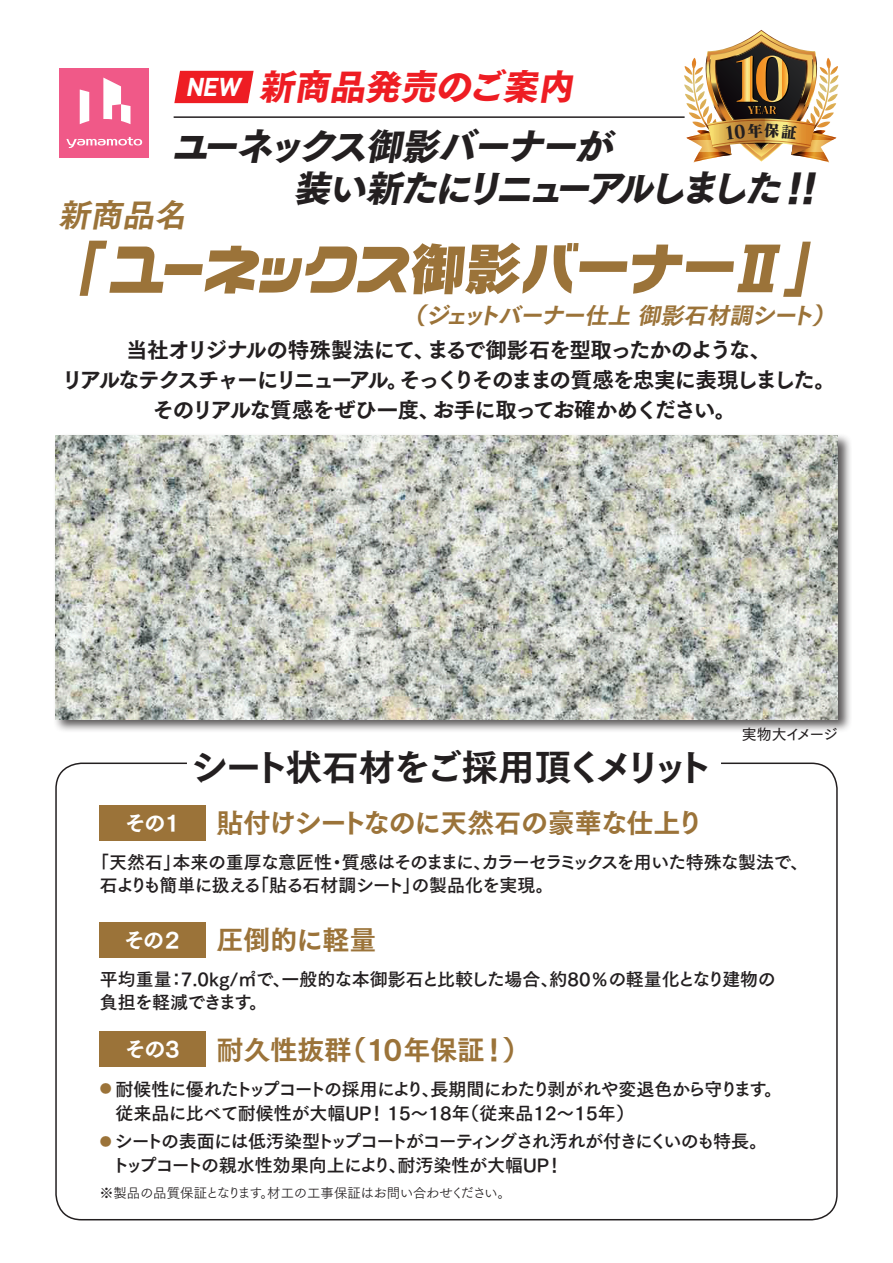
<style>
.page{position:relative;width:893px;height:1263px;background:#fff}
.page>*{position:absolute;margin:0;border:0;box-sizing:border-box;transform-origin:0 0}
.t1{font:italic 800 58.95px "UD Shin Go Pro";color:#9b7339}
.t2{font:italic 36.45px/42.2px "Tsuku Go Pro H";color:#231f20}
.t3{font:36.45px "Tsuku Go Pro E";letter-spacing:-.09em;color:#231f20}
.t4{font:italic 35.4px "Tsuku Go Pro H";color:#ee1d23}
.t5{font:italic 31.95px "Tsuku Go Pro E";color:#9b7339}
.t6{font:27px "Tsuku Go Pro E";letter-spacing:-.01em;color:#9b7339}
.t7{font:27px "Tsuku Go Pro E";letter-spacing:-.04em;color:#9b7339}
.t8{font:italic 22.95px "Tsuku Go Pro E";color:#9b7339}
.t9{font:21.45px/30.2px "Tsuku Go Pro E";letter-spacing:-.07em;color:#231f20;text-align:center}
.t10{font:21px "Tsuku Go Pro E";letter-spacing:-.04em;color:#fff}
.t11{font:18px/24px "Tsuku Go Pro B";letter-spacing:-.02em;color:#231f20}
.t12{font:18px/22.5px "Tsuku Go Pro B";letter-spacing:-.04em;color:#231f20}
.t13{font:18px/24px "Tsuku Go Pro B";letter-spacing:-.06em;color:#231f20}
.t14{font:18px/22.5px "Tsuku Go Pro B";letter-spacing:-.01em;color:#231f20}
.t15{font:15px "Tsuku Go Pro D";letter-spacing:-.08em;color:#231f20}
.t16{font:13.5px "Tsuku Go Pro R";letter-spacing:-.03em;color:#231f20}
.s1{font-family:"DIN";font-weight:700;font-size:25.5px;color:#fff}
.s2{font-size:21px;color:#fff}
.s3{font-size:12px;color:#9b7339}
</style>
<div class="page">
<div style="left:60px;top:68px;width:89px;height:90px;background:#f05988"></div>
<svg style="left:80px;top:89px;width:9px;height:35px"></svg>
<svg style="left:103px;top:78px;width:27px;height:46px"></svg>
<svg style="left:66px;top:137px;width:76px;height:11px"></svg>
<div style="left:52px;top:432px;width:799px;height:301px;background:#231f20;opacity:.75"></div>
<img style="left:55px;top:435px;width:783px;height:284px">
<div style="left:100px;top:805px;width:106px;height:36px;background:#9b7339"></div>
<div style="left:100px;top:922px;width:106px;height:36px;background:#9b7339"></div>
<div style="left:100px;top:1031px;width:106px;height:36px;background:#9b7339"></div>
<svg style="left:174px;top:71px;width:80px;height:32px;background:#ef2f34"></svg>
<hr style="left:174px;top:116px;width:511px;height:2px;background:#231f20">
<svg style="left:109px;top:243px;width:625px;height:51px"></svg>
<img style="left:684px;top:30px;width:154px;height:132px">
<h3 class="t4" style="left:185px;top:67px;width:399px"><span class="s1">NEW</span> 新商品発売のご案内</h3>
<h2 class="t2" style="left:293px;top:126px;width:544px;text-indent:-122px">ユーネックス御影バーナーが<br>装い新たにリニューアルしました！！</h2>
<h3 class="t5" style="left:58px;top:186px;width:138px">新商品名</h3>
<h1 class="t1" style="left:40px;top:221px;width:77px">「</h1>
<h1 class="t1" style="left:725px;top:221px;width:135px">Ⅱ」</h1>
<p class="t8" style="left:403px;top:295px;width:439px">（ジェットバーナー仕上 御影石材調シート）</p>
<p class="t9" style="left:61px;top:332px;width:776px">当社オリジナルの特殊製法にて、まるで御影石を型取ったかのような、<br>リアルなテクスチャーにリニューアル。そっくりそのままの質感を忠実に表現しました。そのリアルな質感をぜひ一度、お手に取ってお確かめください。</p>
<h2 class="t3" style="left:192px;top:734px;width:522px">シート状石材をご採用頂くメリット</h2>
<p class="t15" style="left:742px;top:722px;width:98px">実物大イメージ</p>
<p class="t10" style="left:125px;top:804px;width:56px">その1</p>
<p class="t7" style="left:217px;top:799px;width:488px">貼付けシートなのに天然石の豪華な仕上り</p>
<p class="t12" style="left:100px;top:849px;width:710px;text-indent:-9px">「天然石」本来の重厚な意匠性・質感はそのままに、カラーセラミックスを用いた特殊な製法で、石よりも簡単に扱える「貼る石材調シート」の製品化を実現。</p>
<p class="t6" style="left:124px;top:916px;width:254px"><span class="s2">その２</span> 圧倒的に軽量</p>
<p class="t14" style="left:100px;top:966px;width:677px">平均重量：7.0kg/㎡で、一般的な本御影石と比較した場合、約80％の軽量化となり建物の負担を軽減できます。</p>
<p class="t10" style="left:125px;top:1030px;width:56px">その3</p>
<p class="t6" style="left:217px;top:1025px;width:314px">耐久性抜群（10年保証！）</p>
<p class="t11" style="left:116px;top:1075px;width:668px;text-indent:-16px"><span class="s3">●</span> 耐候性に優れたトップコートの採用により、長期間にわたり剥がれや変退色から守ります。従来品に比べて耐候性が大幅UP！ 15〜18年（従来品12〜15年）</p>
<p class="t13" style="left:112px;top:1127px;width:657px;text-indent:-12px"><span class="s3">●</span> シートの表面には低汚染型トップコートがコーティングされ汚れが付きにくいのも特長。トップコートの親水性効果向上により、耐汚染性が大幅UP！</p>
<p class="t16" style="left:100px;top:1182px;width:413px">※製品の品質保証となります。材工の工事保証はお問い合わせください。</p>
</div>
